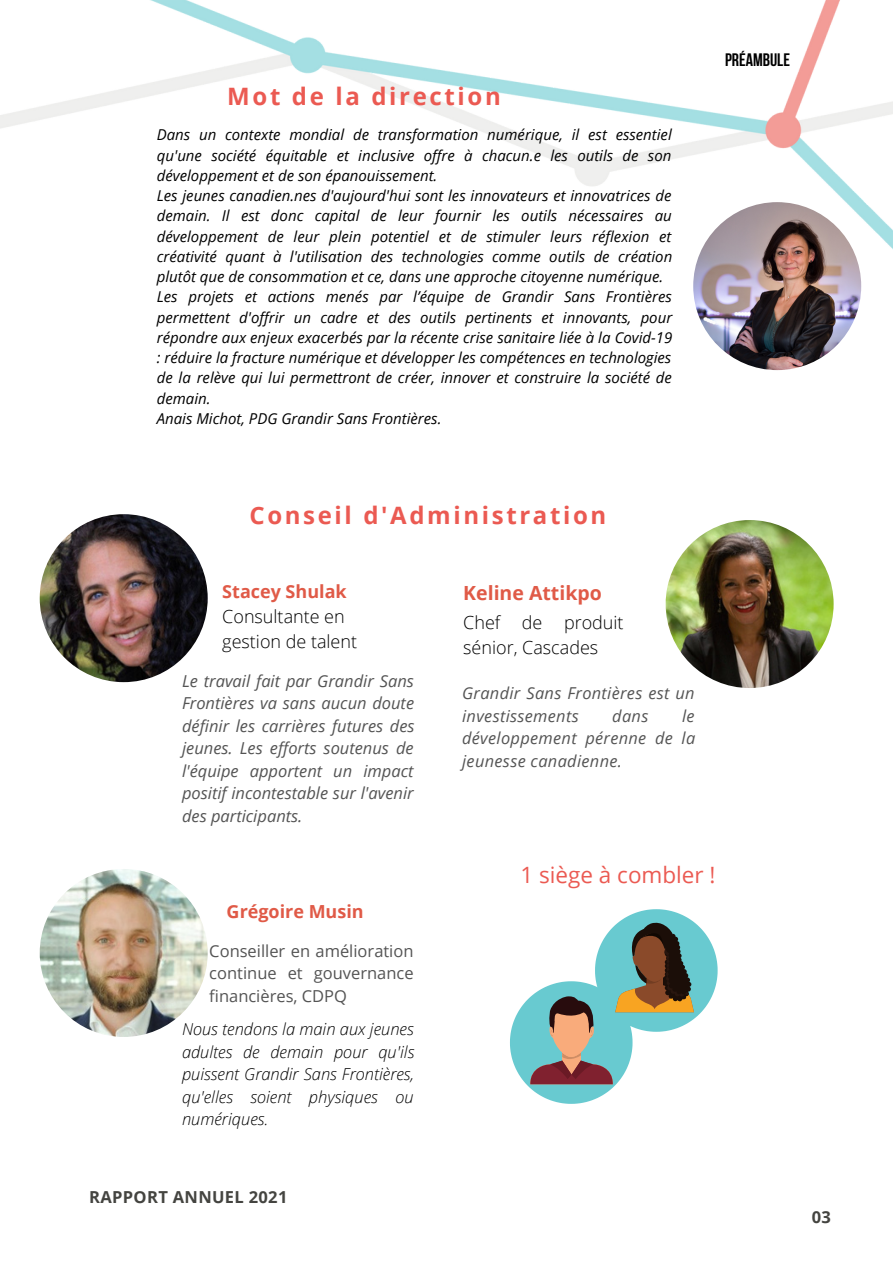
<style>
.page{position:relative;width:893px;height:1264px;background:#fff}
.page>*{position:absolute;margin:0;border:0;box-sizing:border-box;transform-origin:0 0}
.t1{font:700 24px "Open Sans";letter-spacing:.11em;color:#eb5a52}
.t2{font:22.5px "Open Sans";color:#eb5a52}
.t3{font:700 19.5px "Open Sans";color:#e05a47}
.t4{font:300 18px/24.8px "Open Sans";color:#000}
.t5{font:700 18px "Open Sans";color:#e05a47}
.t6{font:700 18px "Bebas Neue";color:#000}
.t7{font:italic 16.5px/22.5px "Open Sans";color:#545454;text-align:justify}
.t8{font:italic 300 16.5px/22.5px "Open Sans";color:#000;text-align:justify}
.t9{font:16.5px/22.5px "Open Sans";color:#545454;text-align:justify}
.t10{font:700 16.5px "Open Sans";letter-spacing:.02em;color:#444440}
.t11{font:italic 16.35px/22.5px "Open Sans";letter-spacing:.02em;color:#545454}
.t12{font:italic 15px/20.2px "Open Sans";color:#000}
</style>
<div class="page">
<img style="left:40px;top:514px;width:168px;height:168px;border-radius:50%">
<img style="left:665px;top:520px;width:168px;height:168px;border-radius:50%">
<img style="left:0;top:0;width:892px;height:249px">
<svg style="left:510px;top:909px;width:207px;height:194px"></svg>
<img style="left:40px;top:869px;width:168px;height:167px;border-radius:50%">
<img style="left:693px;top:202px;width:168px;height:168px;border-radius:50%">
<h1 class="t1" style="left:227px;top:79px;width:275px">Mot de la direction</h1>
<p class="t12" style="left:157px;top:124px;width:517px">Dans un contexte mondial de transformation numérique, il est essentiel qu'une société équitable et inclusive offre à chacun.e les outils de son développement et de son épanouissement.<br>Les jeunes canadien.nes d'aujourd'hui sont les innovateurs et innovatrices de demain. Il est donc capital de leur fournir les outils nécessaires au développement de leur plein potentiel et de stimuler leurs réflexion et créativité quant à l'utilisation des technologies comme outils de création plutôt que de consommation et ce, dans une approche citoyenne numérique.<br>Les projets et actions menés par l’équipe de Grandir Sans Frontières permettent d'offrir un cadre et des outils pertinents et innovants, pour répondre aux enjeux exacerbés par la récente crise sanitaire liée à la Covid-19 : réduire la fracture numérique et développer les compétences en technologies de la relève qui lui permettront de créer, innover et construire la société de demain.<br>Anais Michot, PDG Grandir Sans Frontières.</p>
<p class="t6" style="left:725px;top:52px;width:66px">PRÉAMBULE</p>
<h1 class="t1" style="left:249px;top:498px;width:358px">Conseil d'Administration</h1>
<p class="t5" style="left:222px;top:579px;width:126px">Stacey Shulak</p>
<p class="t4" style="left:222px;top:603px;width:136px">Consultante en gestion de talent</p>
<p class="t7" style="left:182px;top:669px;width:234px">Le travail fait par Grandir Sans Frontières va sans aucun doute définir les carrières futures des jeunes. Les efforts soutenus de l'équipe apportent un impact positif incontestable sur l'avenir des participants.</p>
<p class="t5" style="left:227px;top:898px;width:138px">Grégoire Musin</p>
<p class="t9" style="left:209px;top:939px;width:206px">Conseiller en amélioration continue et gouvernance financières, CDPQ</p>
<p class="t8" style="left:182px;top:1017px;width:234px">Nous tendons la main aux jeunes adultes de demain pour qu'ils puissent Grandir Sans Frontières, qu'elles soient physiques ou numériques.</p>
<p class="t10" style="left:89px;top:1185px;width:200px">RAPPORT ANNUEL 2021</p>
<h3 class="t3" style="left:463px;top:579px;width:140px">Keline Attikpo</h3>
<p class="t4" style="left:463px;top:610px;width:162px">Chef de produit sénior, Cascades</p>
<p class="t11" style="left:462px;top:681px;width:234px">Grandir Sans Frontières est un investissements</p>
<p class="t11" style="left:462px;top:704px;width:235px;text-align:justify;text-indent:220px">le développement pérenne de la jeunesse canadienne.</p>
<p class="t11" style="left:612px;top:704px;width:38px">dans</p>
<h2 class="t2" style="left:520px;top:859px;width:196px">1 siège à combler !</h2>
<p class="t10" style="left:811px;top:1204px;width:21px">03</p>
</div>
